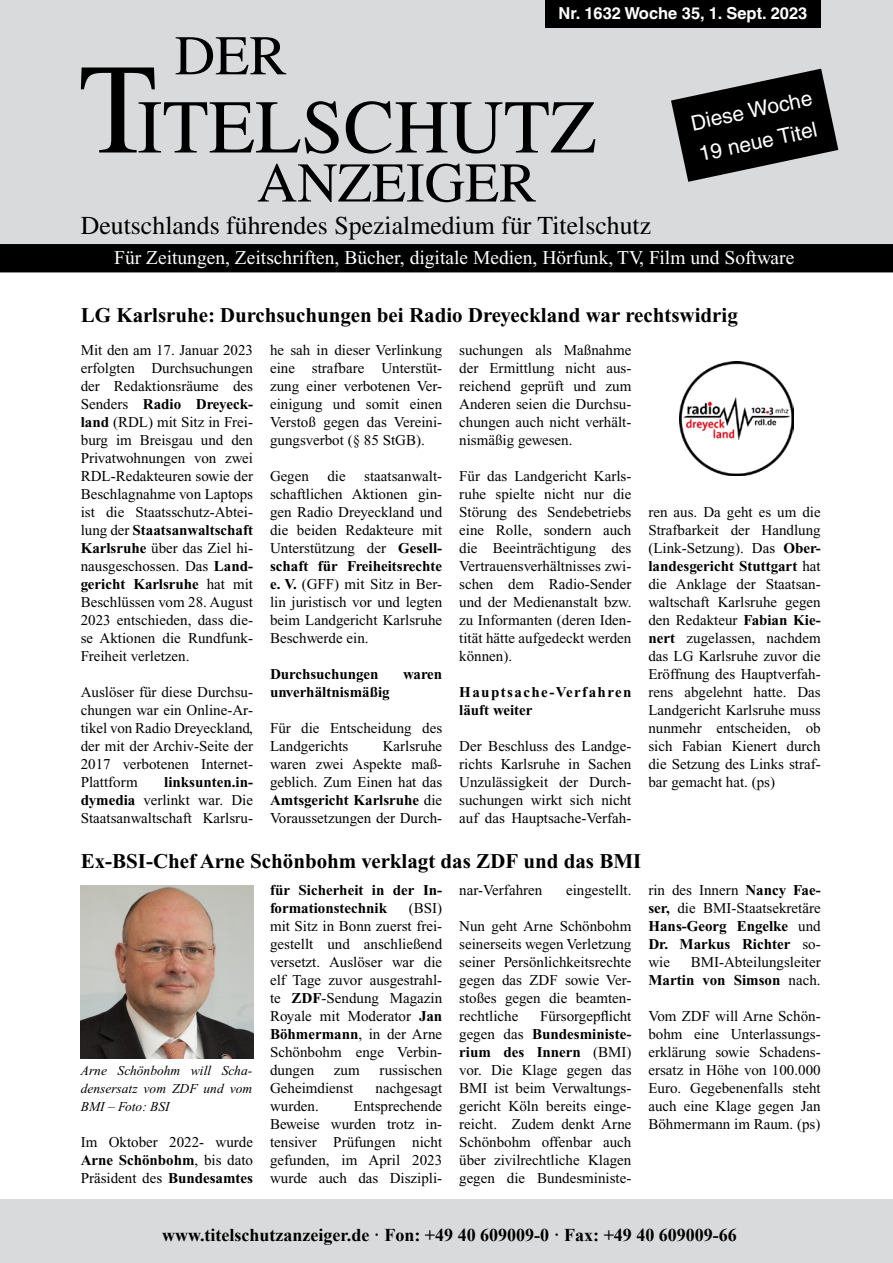
<style>
.page{position:relative;width:893px;height:1263px;background:#fff}
.page>*{position:absolute;margin:0;border:0;box-sizing:border-box;transform-origin:0 0}
.t1{font:75.9px "Times";color:#000}
.t2{font:55.95px "Times";color:#000}
.t3{font:25.8px "Times";color:#000}
.R-Überschrift{font:700 21px "Times New Roman";color:#000}
.t4{font:21px "Helvetica";color:#fff}
.t5{font:19.5px "Times New Roman";color:#fff}
.t6{font:700 18px "Times New Roman";color:#000}
.t7{font:700 16.5px "Helvetica";color:#fff}
.R-Fließtext{font:15px/18px "Times New Roman";color:#000;text-align:justify}
.R-Fließtext-2{font:700 15px/18px "Times New Roman";color:#000}
.R-Fließtext-3{font:700 15px/18px "Times New Roman";letter-spacing:.095em;color:#000}
.R-Fließtext-4{font:italic 13.5px/18px "Times New Roman";color:#000;text-align:justify}
.s1{font-size:128.4px}
.s2{font-weight:700}
.s3{font-weight:400}
</style>
<div class="page">
<div style="left:0;top:0;width:893px;height:253px;background:#d9dadb"></div>
<div style="left:0;top:244px;width:893px;height:28px;background:#000"></div>
<svg style="left:671px;top:69px;width:167px;height:113px"></svg>
<div style="left:0;top:1199px;width:893px;height:64px;background:#d9dadb"></div>
<div style="left:545px;top:0;width:275px;height:27px;background:#000"></div>
<img style="left:679px;top:361px;width:114px;height:114px">
<img style="left:81px;top:886px;width:172px;height:172px">
<p class="t7" style="left:558px;top:3px;width:250px">Nr. 1632 Woche 35, 1. Sept. 2023</p>
<p class="t2" style="left:175px;top:24px;width:114px">DER</p>
<p class="t1" style="left:79px;top:84px;width:519px"><span class="s1">T</span>ITELSCHUTZ</p>
<p class="t2" style="left:257px;top:151px;width:281px">ANZEIGER</p>
<p class="t3" style="left:81px;top:211px;width:572px">Deutschlands führendes Spezialmedium für Titelschutz</p>
<p class="t5" style="left:114px;top:247px;width:682px">Für Zeitungen, Zeitschriften, Bücher, digitale Medien, Hörfunk, TV, Film und Software</p>
<p class="t4" style="left:689px;top:111px;width:125px;rotate:-12deg">Diese Woche</p>
<p class="t4" style="left:697px;top:142px;width:122px;rotate:-12deg">19 neue Titel</p>
<p class="R-Überschrift" style="left:81px;top:304px;width:659px">LG Karlsruhe: Durchsuchungen bei Radio Dreyeckland war rechtswidrig</p>
<p class="R-Fließtext" style="left:81px;top:341px;width:174px">Mit den am 17. Januar 2023 erfolgten Durchsuchungen der Redaktionsräume des Senders <span class="s2">Radio Dreyeck&shy;land</span> (RDL) mit Sitz in Frei&shy;burg im Breisgau und den Privatwohnungen von zwei RDL-Redakteuren sowie der Beschlagnahme von Laptops ist die Staatsschutz-Abtei&shy;lung der <span class="s2">Staatsanwaltschaft Karlsruhe</span> über das Ziel hi&shy;nausgeschossen. Das <span class="s2">Land&shy;gericht Karlsruhe</span> hat mit Beschlüssen vom 28. August 2023 entschieden, dass die&shy;se Aktionen die Rundfunk-Freiheit verletzen.</p>
<p class="R-Fließtext" style="left:81px;top:683px;width:174px">Auslöser für diese Durchsu&shy;chungen war ein Online-Ar&shy;tikel von Radio Dreyeckland, der mit der Archiv-Seite der 2017 verbotenen Internet-Plattform</p>
<p class="R-Fließtext" style="left:270px;top:341px;width:174px">he sah in dieser Verlinkung eine strafbare Unterstüt&shy;zung einer verbotenen Ver&shy;einigung und somit einen Verstoß gegen das Vereini&shy;gungsverbot (§ 85 StGB).</p>
<p class="R-Fließtext" style="left:270px;top:467px;width:174px">Gegen die staatsanwalt&shy;schaftlichen Aktionen gin&shy;gen Radio Dreyeckland und die beiden Redakteure mit Unterstützung der <span class="s2">Gesell&shy;schaft für Freiheitsrechte e. V.</span> (GFF) mit Sitz in Ber&shy;lin juristisch vor und legten beim Landgericht Karlsruhe Beschwerde ein.</p>
<p class="R-Fließtext-2" style="left:270px;top:665px;width:110px">Durchsuchungen</p>
<p class="R-Fließtext-2" style="left:403px;top:665px;width:41px">waren</p>
<p class="R-Fließtext-2" style="left:270px;top:683px;width:121px">unverhältnismäßig</p>
<p class="R-Fließtext" style="left:270px;top:719px;width:174px">Für die Entscheidung des<br>Landgerichts</p>
<p class="R-Fließtext" style="left:459px;top:341px;width:174px">suchungen als Maßnahme der Ermittlung nicht aus&shy;reichend geprüft und zum Anderen seien die Durchsu&shy;chungen auch nicht verhält&shy;nismäßig gewesen.</p>
<p class="R-Fließtext" style="left:459px;top:467px;width:174px">Für das Landgericht Karls&shy;ruhe spielte nicht nur die Störung des Sendebetriebs eine Rolle, sondern auch die Beeinträchtigung des Vertrauensverhältnisses zwi&shy;schen dem Radio-Sender und der Medienanstalt bzw. zu Informanten (deren Iden&shy;tität hätte aufgedeckt werden können).</p>
<p class="R-Fließtext-3" style="left:459px;top:683px;width:174px">Hauptsache-Verfahren läuft weiter</p>
<p class="R-Fließtext" style="left:459px;top:737px;width:174px">Der Beschluss des Landge&shy;richts Karlsruhe in Sachen Unzulässigkeit der Durch&shy;suchungen wirkt sich nicht auf das Hauptsache-Verfah-</p>
<p class="R-Fließtext" style="left:648px;top:503px;width:174px">ren aus. Da geht es um die Strafbarkeit der Handlung (Link-Setzung). Das <span class="s2">Ober&shy;landesgericht Stuttgart</span> hat die Anklage der Staatsan&shy;waltschaft Karlsruhe gegen den Redakteur <span class="s2">Fabian Kie&shy;nert</span> zugelassen, nachdem das LG Karlsruhe zuvor die Eröffnung des Hauptverfah&shy;rens abgelehnt hatte. Das Landgericht Karlsruhe muss nunmehr entscheiden, ob sich Fabian Kienert durch die Setzung des Links straf&shy;bar gemacht hat. (ps)</p>
<p class="R-Fließtext" style="left:270px;top:737px;width:174px;text-indent:113px">Karlsruhe waren zwei Aspekte maß&shy;geblich. Zum Einen hat das <span class="s2">Amtsgericht Karlsruhe</span> die Voraussetzungen der Durch-</p>
<p class="R-Fließtext" style="left:81px;top:773px;width:174px;text-indent:83px"><span class="s2">linksunten.in&shy;dymedia</span> verlinkt war. Die Staatsanwaltschaft Karlsru-</p>
<p class="R-Überschrift" style="left:81px;top:849px;width:562px">Ex-BSI-Chef Arne Schönbohm verklagt das ZDF und das BMI</p>
<p class="R-Fließtext-4" style="left:81px;top:1061px;width:173px">Arne Schönbohm will Scha&shy;densersatz vom ZDF und vom BMI – Foto: BSI</p>
<p class="R-Fließtext" style="left:81px;top:1133px;width:174px">Im Oktober 2022- wurde <span class="s2">Arne Schönbohm</span>, bis dato Präsident des <span class="s2">Bundesamtes</span></p>
<p class="R-Fließtext-2" style="left:270px;top:881px;width:174px">für Sicherheit in der In&shy;formationstechnik</p>
<p class="R-Fließtext" style="left:270px;top:899px;width:174px;text-indent:139px">(BSI) mit Sitz in Bonn zuerst frei&shy;gestellt und anschließend versetzt. Auslöser war die elf Tage zuvor ausgestrahl&shy;te <span class="s2">ZDF</span>-Sendung Magazin Royale mit Moderator <span class="s2">Jan Böhmermann</span>, in der Arne Schönbohm enge Verbin&shy;dungen</p>
<p class="R-Fließtext" style="left:334px;top:1061px;width:27px">zum</p>
<p class="R-Fließtext" style="left:379px;top:1061px;width:64px">russischen</p>
<p class="R-Fließtext" style="left:270px;top:1079px;width:85px">Geheimdienst</p>
<p class="R-Fließtext" style="left:376px;top:1079px;width:68px">nachgesagt</p>
<p class="R-Fließtext" style="left:270px;top:1097px;width:50px">wurden.</p>
<p class="R-Fließtext" style="left:270px;top:1097px;width:174px;text-indent:84px">Entsprechende Beweise wurden trotz in&shy;tensiver Prüfungen nicht gefunden, im April 2023 wurde auch das Diszipli-</p>
<p class="R-Fließtext" style="left:459px;top:881px;width:85px">nar-Verfahren</p>
<p class="R-Fließtext" style="left:566px;top:881px;width:67px">eingestellt.</p>
<p class="R-Fließtext" style="left:459px;top:917px;width:174px">Nun geht Arne Schönbohm seinerseits wegen Verletzung seiner Persönlichkeitsrechte gegen das ZDF sowie Ver&shy;stoßes gegen die beamten&shy;rechtliche</p>
<p class="R-Fließtext" style="left:459px;top:1007px;width:174px;text-indent:81px">Fürsorgepflicht gegen das <span class="s2">Bundesministe&shy;rium des Innern</span> (BMI) vor. Die Klage gegen das BMI ist beim Verwaltungs&shy;gericht Köln bereits einge&shy;reicht. Zudem denkt Arne Schönbohm offenbar auch über zivilrechtliche Klagen gegen die Bundesministe-</p>
<p class="R-Fließtext-2" style="left:648px;top:881px;width:174px;text-align:justify"><span class="s3">rin des Innern</span> Nancy Fae&shy;ser, <span class="s3">die BMI-Staatsekretäre </span>Hans-Georg Engelke <span class="s3">und </span>Dr. Markus Richter <span class="s3">so&shy;wie</span></p>
<p class="R-Fließtext" style="left:648px;top:953px;width:174px;text-align:right">BMI-Abteilungsleiter<br><span class="s2">Martin von Simson</span> nach.</p>
<p class="R-Fließtext" style="left:648px;top:1007px;width:174px">Vom ZDF will Arne Schön&shy;bohm eine Unterlassungs&shy;erklärung sowie Schadens&shy;ersatz in Höhe von 100.000<br>Euro. Gegebenenfalls steht auch eine Klage gegen Jan Böhmermann im Raum. (ps)</p>
<p class="t6" style="left:162px;top:1221px;width:576px">www.titelschutzanzeiger.de · Fon: +49 40 609009-0 · Fax: +49 40 609009-66</p>
</div>
